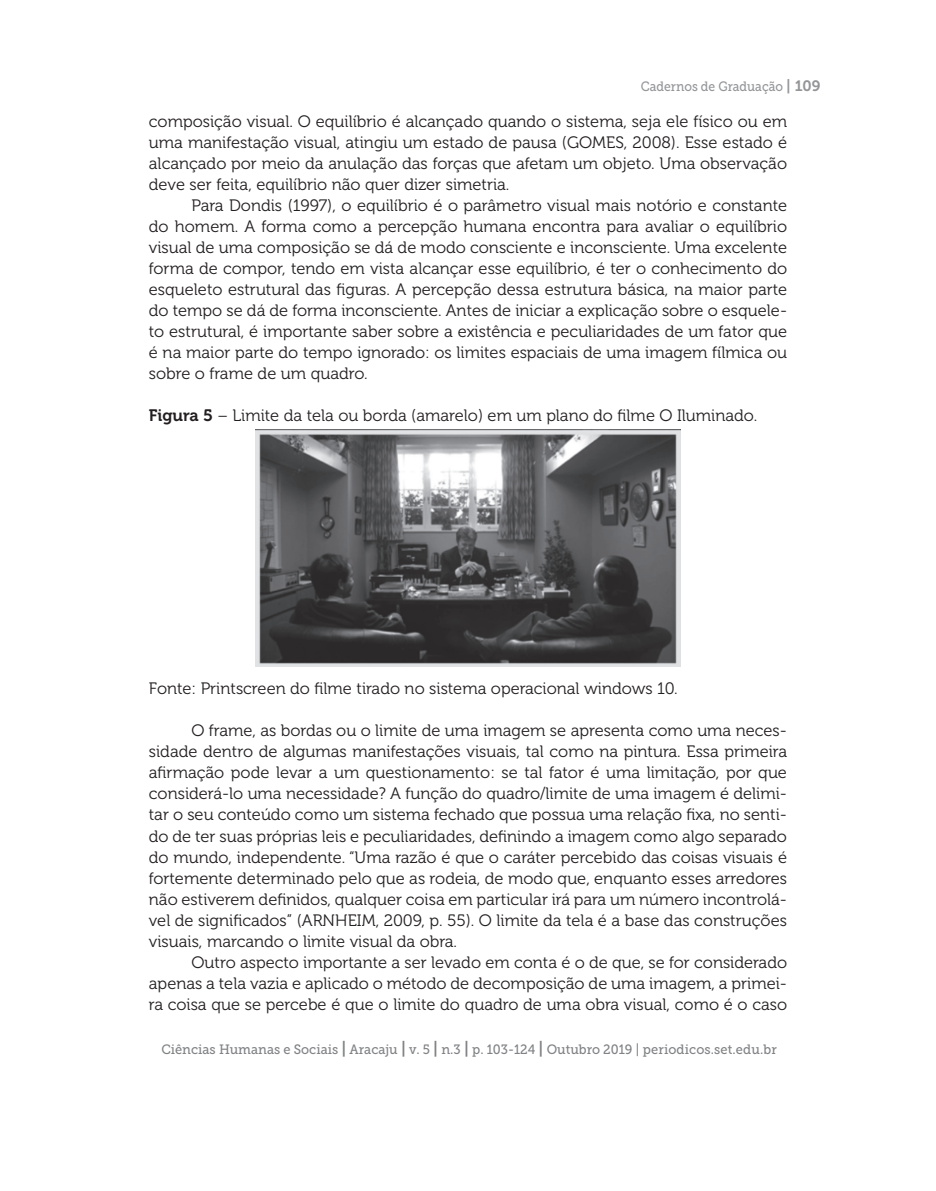
<style>
.page{position:relative;width:936px;height:1191px;background:#fff}
.page>*{position:absolute;margin:0;border:0;box-sizing:border-box;transform-origin:0 0}
.t1{font:16.5px/21px "Museo 300";color:#231f20;text-align:justify}
.t2{font:13.5px "Museo Slab 500";color:#808285;scale:.95 1}
.t3{font:13.5px "Museo Slab 500";color:#939598;scale:.9 1}
.s1{font-family:"Museo 700";font-size:15px}
.s2{font-family:"Museo 700"}
.s3{font-family:"Museo 700";font-size:16.5px}
</style>
<div class="page">
<img style="left:255px;top:429px;width:425px;height:238px">
<p class="t3" style="left:640px;top:79px;width:201px">Cadernos de Graduação <span class="s1">| 109</span></p>
<p class="t1" style="left:149px;top:111px;width:639px">composição visual. O equilíbrio é alcançado quando o sistema, seja ele físico ou em uma manifestação visual, atingiu um estado de pausa (GOMES, 2008). Esse estado é alcançado por meio da anulação das forças que afetam um objeto. Uma observação deve ser feita, equilíbrio não quer dizer simetria.</p>
<p class="t1" style="left:149px;top:195px;width:639px;text-indent:43px">Para Dondis (1997), o equilíbrio é o parâmetro visual mais notório e constante do homem. A forma como a percepção humana encontra para avaliar o equilíbrio visual de uma composição se dá de modo consciente e inconsciente. Uma excelente forma de compor, tendo em vista alcançar esse equilíbrio, é ter o conhecimento do esqueleto estrutural das figuras. A percepção dessa estrutura básica, na maior parte do tempo se dá de forma inconsciente. Antes de iniciar a explicação sobre o esquele&shy;to estrutural, é importante saber sobre a existência e peculiaridades de um fator que é na maior parte do tempo ignorado: os limites espaciais de uma imagem fílmica ou sobre o frame de um quadro.</p>
<p class="t1" style="left:149px;top:405px;width:610px"><span class="s2">Figura 5</span> – Limite da tela ou borda (amarelo) em um plano do filme O Iluminado.</p>
<p class="t1" style="left:149px;top:678px;width:530px">Fonte: Printscreen do filme tirado no sistema operacional windows 10.</p>
<p class="t1" style="left:149px;top:720px;width:639px;text-indent:43px">O frame, as bordas ou o limite de uma imagem se apresenta como uma neces&shy;sidade dentro de algumas manifestações visuais, tal como na pintura. Essa primeira afirmação pode levar a um questionamento: se tal fator é uma limitação, por que considerá-lo uma necessidade? A função do quadro/limite de uma imagem é delimi&shy;tar o seu conteúdo como um sistema fechado que possua uma relação fixa, no senti&shy;do de ter suas próprias leis e peculiaridades, definindo a imagem como algo separado do mundo, independente. “Uma razão é que o caráter percebido das coisas visuais é fortemente determinado pelo que as rodeia, de modo que, enquanto esses arredores não estiverem definidos, qualquer coisa em particular irá para um número incontrolá&shy;vel de significados” (ARNHEIM, 2009, p. 55). O limite da tela é a base das construções visuais, marcando o limite visual da obra.</p>
<p class="t1" style="left:149px;top:951px;width:639px;text-indent:43px">Outro aspecto importante a ser levado em conta é o de que, se for considerado apenas a tela vazia e aplicado o método de decomposição de uma imagem, a primei&shy;ra coisa que se percebe é que o limite do quadro de uma obra visual, como é o caso</p>
<p class="t2" style="left:161px;top:1041px;width:649px">Ciências Humanas e Sociais <span class="s3">|</span> Aracaju <span class="s3">|</span> v. 5 <span class="s3">|</span> n.3 <span class="s3">|</span> p. 103-124 <span class="s3">|</span> Outubro 2019 | periodicos.set.edu.br</p>
</div>
